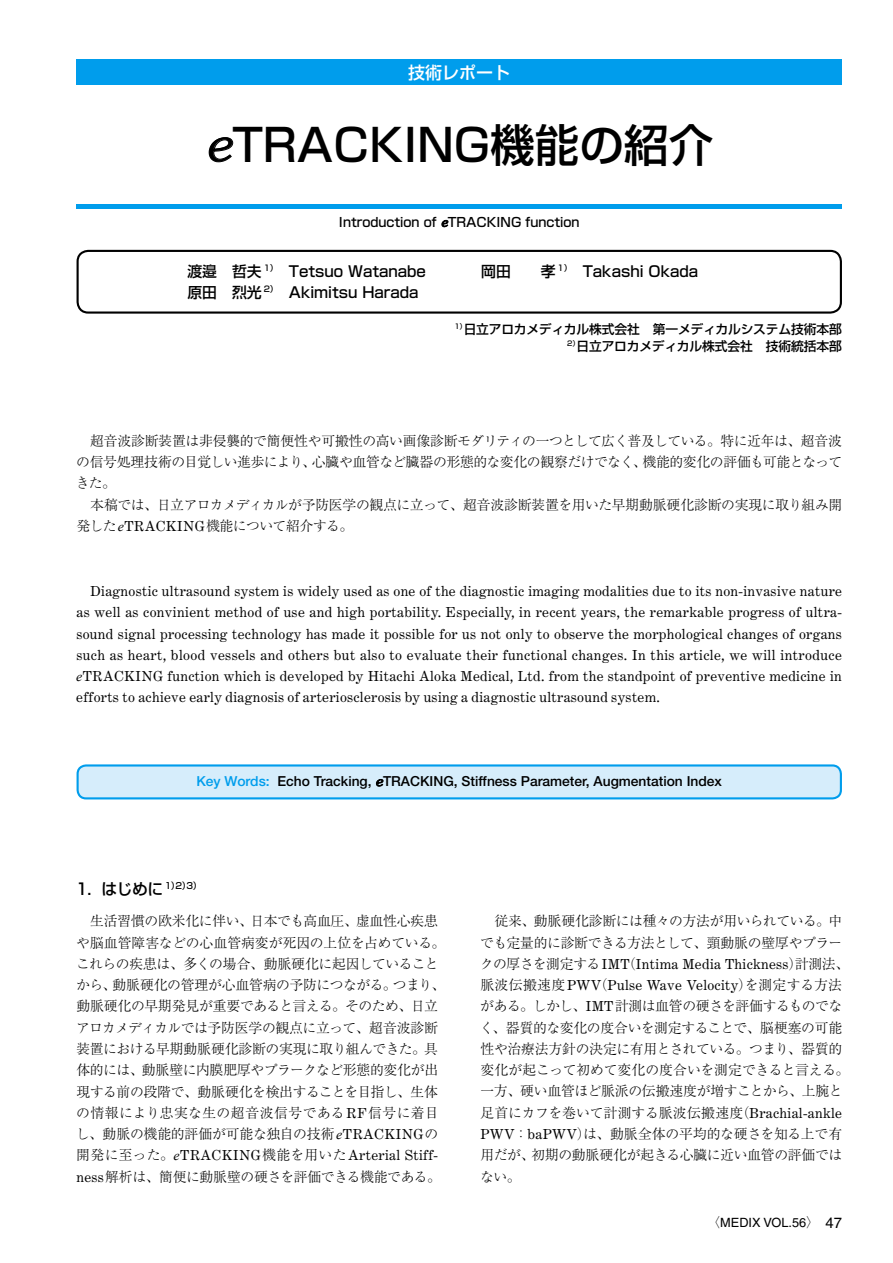
<style>
.page{position:relative;width:893px;height:1263px;background:#fff}
.page>*{position:absolute;margin:0;border:0;box-sizing:border-box;transform-origin:0 0}
.t1{font:500 44.7px "Shin Go Pro";color:#000}
.t2{font:500 16.95px "Shin Go Pro";color:#fff}
.t3{font:500 15.9px "Shin Go Pro";color:#000}
.t4{font:500 14.85px "Shin Go Pro";color:#000}
.t5{font:300 13.8px/21.3px "Ryumin Pro";letter-spacing:-.02em;color:#000}
.t6{font:13.8px/21.3px "Century Expanded";letter-spacing:.02em;color:#000;text-align:justify}
.t7{font:500 13.8px "Helvetica Neue";color:#000}
.t8{font:500 12.75px/17px "Shin Go Pro";letter-spacing:-.005em;color:#000;text-align:right}
.t9{font:12.75px "Helvetica";color:#000}
.s1{font-family:"Bookman Old Style";font-weight:400;font-style:italic;font-size:48.9px}
.s2{font-family:"Bookman Old Style";font-weight:400;font-style:italic}
.s3{font-family:"Times New Roman";font-weight:400;font-style:italic}
.s4{font-family:"Century Expanded";font-weight:400}
.s5{font-family:"Times New Roman";font-style:italic}
.s6{color:#009dec}
.s7{font-family:"Ryumin Pro";font-weight:300}
.s8{font-size:14.85px}
</style>
<div class="page">
<hr style="left:77px;top:204px;width:765px;height:4px;background:#009dec">
<svg style="left:208px;top:137px;width:26px;height:26px"></svg>
<svg style="left:441px;top:220px;width:8px;height:7px"></svg>
<div style="left:77px;top:60px;width:765px;height:25px;background:#009dec"></div>
<div style="left:78px;top:765px;width:763px;height:33px;background:#d6edfb;border-radius:9px"></div>
<div style="left:77px;top:764px;width:765px;height:35px;border:2px solid #009dec;border-radius:9px"></div>
<svg style="left:376px;top:779px;width:8px;height:8px"></svg>
<div style="left:77px;top:250px;width:765px;height:64px;border:2px solid #000;border-radius:11px"></div>
<p class="t2" style="left:408px;top:58px;width:104px">技術レポート</p>
<h1 class="t1" style="left:205px;top:108px;width:510px"><span class="s1">e</span>TRACKING機能の紹介</h1>
<p class="t8" style="left:339px;top:212px;width:242px">Introduction of <span class="s2">e</span>TRACKING function</p>
<p class="t4" style="left:187px;top:259px;width:240px">渡邉　哲夫 <sup>1）</sup>　Tetsuo Watanabe</p>
<p class="t4" style="left:481px;top:259px;width:218px">岡田　　孝 <sup>1）</sup>　Takashi Okada</p>
<p class="t4" style="left:187px;top:280px;width:233px">原田　烈光 <sup>2）</sup>　Akimitsu Harada</p>
<p class="t8" style="left:454px;top:320px;width:389px"><sup>1）</sup>日立アロカメディカル株式会社　第一メディカルシステム技術本部<br><sup>2）</sup>日立アロカメディカル株式会社　技術統括本部</p>
<p class="t5" style="left:76px;top:429px;width:768px;text-align:justify;text-indent:14px">超音波診断装置は非侵襲的で簡便性や可搬性の高い画像診断モダリティの一つとして広く普及している。特に近年は、超音波の信号処理技術の目覚しい進歩により、心臓や血管など臓器の形態的な変化の観察だけでなく、機能的変化の評価も可能となってきた。</p>
<p class="t5" style="left:76px;top:493px;width:767px;text-indent:14px">本稿では、日立アロカメディカルが予防医学の観点に立って、超音波診断装置を用いた早期動脈硬化診断の実現に取り組み開発した<span class="s3">e</span><span class="s4">TRACKING</span>機能について紹介する。</p>
<p class="t6" style="left:76px;top:580px;width:767px;text-indent:14px">Diagnostic ultrasound system is widely used as one of the diagnostic imaging modalities due to its non-invasive nature as well as convinient method of use and high portability. Especially, in recent years, the remarkable progress of ultra&shy;sound signal processing technology has made it possible for us not only to observe the morphological changes of organs such as heart, blood vessels and others but also to evaluate their functional changes. In this article, we will introduce <span class="s5">e</span>TRACKING function which is developed by Hitachi Aloka Medical, Ltd. from the standpoint of preventive medicine in efforts to achieve early diagnosis of arteriosclerosis by using a diagnostic ultrasound system.</p>
<p class="t7" style="left:196px;top:773px;width:527px"><span class="s6">Key Words:</span> Echo Tracking, <span class="s2">e</span>TRACKING, Stiffness Parameter, Augmentation Index</p>
<p class="t3" style="left:76px;top:876px;width:127px">1．はじめに <sup>1）2）3）</sup></p>
<p class="t5" style="left:76px;top:909px;width:371px;text-align:center">生活習慣の欧米化に伴い、日本でも高血圧、虚血性心疾患<br>や脳血管障害などの心血管病変が死因の上位を占めている。これらの疾患は、多くの場合、動脈硬化に起因していることから、動脈硬化の管理が心血管病の予防につながる。つまり、動脈硬化の早期発見が重要であると言える。そのため、日立アロカメディカルでは予防医学の観点に立って、超音波診断装置における早期動脈硬化診断の実現に取り組んできた。具体的には、動脈壁に内膜肥厚やプラークなど形態的変化が出現する前の段階で、動脈硬化を検出することを目指し、生体の情報により忠実な生の超音波信号である<span class="s4">RF</span>信号に着目し、動脈の機能的評価が可能な独自の技術<span class="s3">e</span><span class="s4">TRACKING</span>の</p>
<p class="t6" style="left:76px;top:1144px;width:363px"><span class="s7">開発に至った。</span><span class="s5">e</span>TRACKING<span class="s7">機能を用いた</span>Arterial Stiff-</p>
<p class="t5" style="left:76px;top:1165px;width:366px"><span class="s4">ness</span>解析は、簡便に動脈壁の硬さを評価できる機能である。</p>
<p class="t5" style="left:480px;top:909px;width:364px;text-align:right">従来、動脈硬化診断には種々の方法が用いられている。中でも定量的に診断できる方法として、頸動脈の壁厚やプラー</p>
<p class="t6" style="left:480px;top:953px;width:371px"><span class="s7">クの厚さを測定する</span>IMT<span class="s7">（</span>Intima Media Thickness<span class="s7">）計測法、脈波伝搬速度</span>PWV<span class="s7">（</span>Pulse Wave Velocity<span class="s7">）を測定する方法</span></p>
<p class="t5" style="left:480px;top:994px;width:371px">がある。しかし、<span class="s4">IMT</span>計測は血管の硬さを評価するものでなく、器質的な変化の度合いを測定することで、脳梗塞の可能性や治療法方針の決定に有用とされている。つまり、器質的変化が起こって初めて変化の度合いを測定できると言える。一方、硬い血管ほど脈派の伝搬速度が増すことから、上腕と足首にカフを巻いて計測する脈波伝搬速度（<span class="s4">Brachial-ankle<br>PWV</span>：<span class="s4">baPWV</span>）は、動脈全体の平均的な硬さを知る上で有用だが、初期の動脈硬化が起きる心臓に近い血管の評価ではない。</p>
<p class="t9" style="left:707px;top:1215px;width:136px"><span class="s7">〈</span>MEDIX VOL.56<span class="s7">〉　</span><span class="s8">47</span></p>
</div>
